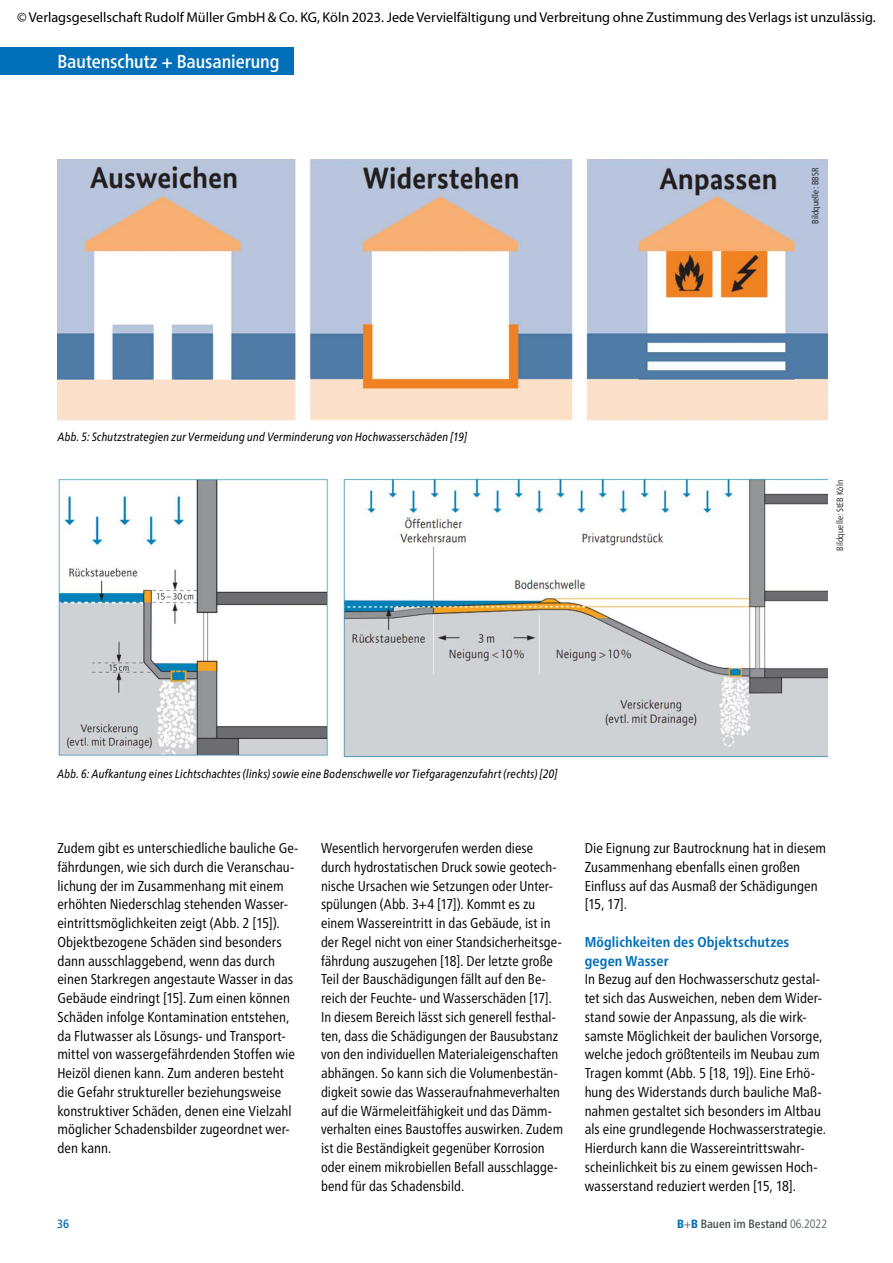
<style>
.page{position:relative;width:893px;height:1263px;background:#fff}
.page>*{position:absolute;margin:0;border:0;box-sizing:border-box;transform-origin:0 0}
.t1{font:500 condensed 18.75px "Frutiger Neue LT Pro";letter-spacing:-.005em;color:#fff}
.t2{font:condensed 14.25px/18.8px "Frutiger Neue LT Pro";color:#000}
.t3{font:14.25px "Myriad Pro";color:#000}
.t4{font:700 condensed 14.25px/18.8px "Frutiger Neue LT Pro";letter-spacing:.01em;color:#006fb9}
.t5{font:italic condensed 12px "Frutiger Neue LT Pro";letter-spacing:.015em;color:#000}
.t6{font:500 condensed 12px "Frutiger Neue LT Pro";color:#444f50}
.t7{font:500 condensed 12px "Frutiger Neue LT Pro";color:#006fb9}
.t8{font:300 condensed 9px "Frutiger Neue LT Pro";letter-spacing:.02em;color:#000}
.s1{font-weight:800;color:#006fb9}
.s2{font-weight:300}
</style>
<div class="page">
<div style="left:0;top:47px;width:293px;height:27px;background:#006fb9"></div>
<img style="left:57px;top:159px;width:770px;height:262px">
<img style="left:57px;top:478px;width:770px;height:281px">
<p class="t3" style="left:17px;top:10px;width:860px">© Verlagsgesellschaft Rudolf Müller GmbH &amp; Co. KG, Köln 2023. Jede Vervielfältigung und Verbreitung ohne Zustimmung des Verlags ist unzulässig.</p>
<h1 class="t1" style="left:57px;top:50px;width:224px">Bautenschutz + Bausanierung</h1>
<p class="t5" style="left:58px;top:429px;width:411px">Abb. 5: Schutzstrategien zur Vermeidung und Verminderung von Hochwasserschäden [19]</p>
<p class="t8" style="left:810px;top:224px;width:58px;rotate:-90deg">Bildquelle: BBSR</p>
<p class="t8" style="left:835px;top:551px;width:72px;rotate:-90deg">Bildquelle: StEB Köln</p>
<p class="t5" style="left:57px;top:767px;width:502px">Abb. 6: Aufkantung eines Lichtschachtes (links) sowie eine Bodenschwelle vor Tiefgaragenzufahrt (rechts) [20]</p>
<p class="t2" style="left:57px;top:839px;width:243px">Zudem gibt es unterschiedliche bauliche Ge&shy;fährdungen, wie sich durch die Veranschau&shy;lichung der im Zusammenhang mit einem erhöhten Niederschlag stehenden Wasser&shy;eintrittsmöglichkeiten zeigt (Abb. 2 [15]).<br>Objektbezogene Schäden sind besonders dann ausschlaggebend, wenn das durch einen Starkregen angestaute Wasser in das Gebäude eindringt [15]. Zum einen können Schäden infolge Kontamination entstehen, da Flutwasser als Lösungs- und Transport&shy;mittel von wassergefährdenden Stoffen wie Heizöl dienen kann. Zum anderen besteht die Gefahr struktureller beziehungsweise konstruktiver Schäden, denen eine Vielzahl möglicher Schadensbilder zugeordnet wer&shy;den kann.</p>
<p class="t2" style="left:321px;top:839px;width:243px">Wesentlich hervorgerufen werden diese durch hydrostatischen Druck sowie geotech&shy;nische Ursachen wie Setzungen oder Unter&shy;spülungen (Abb. 3+4 [17]). Kommt es zu einem Wassereintritt in das Gebäude, ist in der Regel nicht von einer Standsicherheitsge&shy;fährdung auszugehen [18]. Der letzte große Teil der Bauschädigungen fällt auf den Be&shy;reich der Feuchte- und Wasserschäden [17].<br>In diesem Bereich lässt sich generell festhal&shy;ten, dass die Schädigungen der Bausubstanz von den individuellen Materialeigenschaften abhängen. So kann sich die Volumenbestän&shy;digkeit sowie das Wasseraufnahmeverhalten auf die Wärmeleitfähigkeit und das Dämm&shy;verhalten eines Baustoffes auswirken. Zudem ist die Beständigkeit gegenüber Korrosion oder einem mikrobiellen Befall ausschlagge&shy;bend für das Schadensbild.</p>
<p class="t2" style="left:585px;top:839px;width:243px">Die Eignung zur Bautrocknung hat in diesem<br>Zusammenhang ebenfalls einen großen<br>Einfluss auf das Ausmaß der Schädigungen [15, 17].</p>
<p class="t4" style="left:585px;top:932px;width:206px">Möglichkeiten des Objektschutzes gegen Wasser</p>
<p class="t2" style="left:585px;top:970px;width:243px">In Bezug auf den Hochwasserschutz gestal&shy;tet sich das Ausweichen, neben dem Wider&shy;stand sowie der Anpassung, als die wirk&shy;samste Möglichkeit der baulichen Vorsorge, welche jedoch größtenteils im Neubau zum Tragen kommt (Abb. 5 [18, 19]). Eine Erhö&shy;hung des Widerstands durch bauliche Maß&shy;nahmen gestaltet sich besonders im Altbau als eine grundlegende Hochwasserstrategie.<br>Hierdurch kann die Wassereintrittswahr&shy;scheinlichkeit bis zu einem gewissen Hoch&shy;wasserstand reduziert werden [15, 18].</p>
<p class="t7" style="left:57px;top:1217px;width:14px">36</p>
<p class="t6" style="left:677px;top:1217px;width:151px"><span class="s1">B</span><span class="s2">+</span><span class="s1">B</span> Bauen im Bestand <span class="s2">06 . 2022</span></p>
</div>
